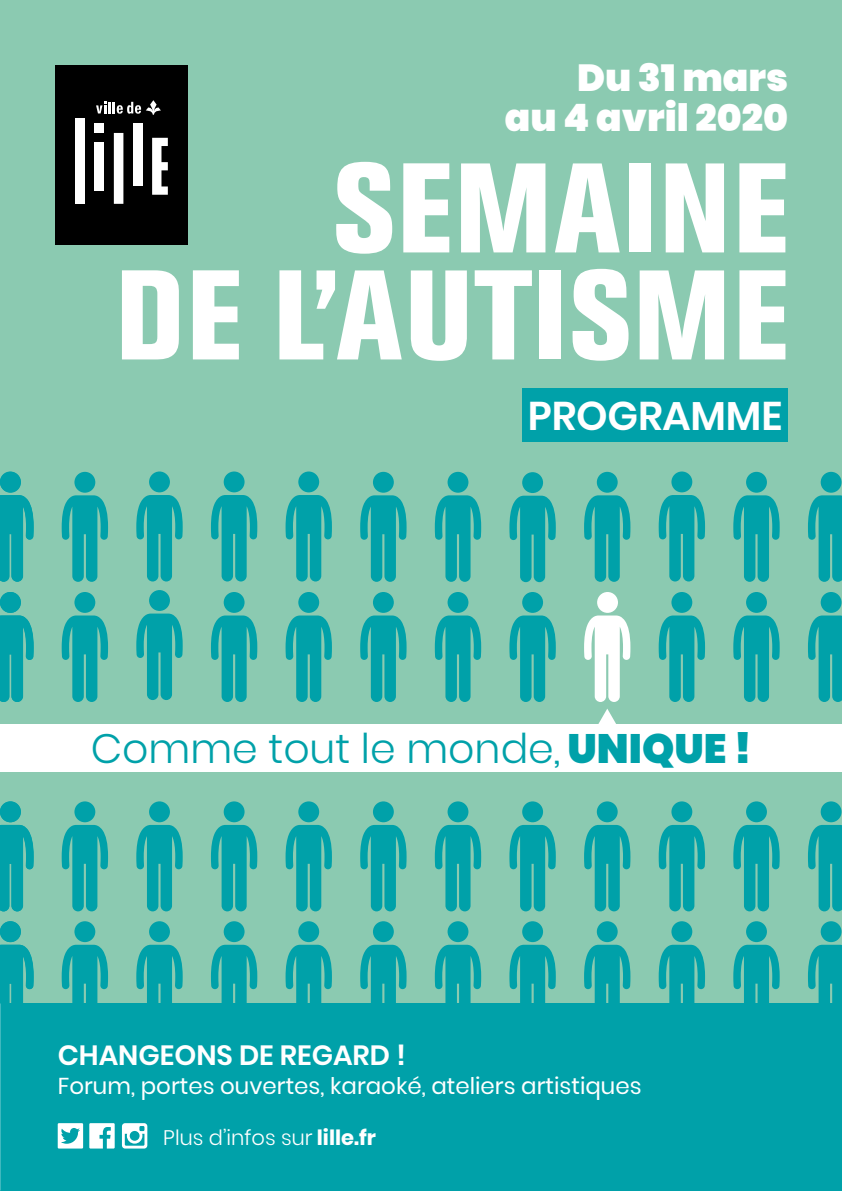
<style>
.page{position:relative;width:842px;height:1191px;background:#8bcab1}
.page>*{position:absolute;margin:0;border:0;box-sizing:border-box;transform-origin:0 0}
.t1{font:800 condensed 126px/107px "Akzidenz Grotesk BE";letter-spacing:.02em;color:#fff;text-align:right}
.t2{font:300 41px "Poppins";color:#00a1a9}
.t3{font:600 40px "Poppins";letter-spacing:-.005em;color:#fff}
.t4{font:900 37.8px/40px "Poppins";color:#fff;text-align:right}
.t5{font:600 27.8px "Poppins";color:#fff}
.t6{font:23px "Poppins";color:#fff}
.t7{font:300 21px "Poppins";color:#fff}
.s1{font-weight:900}
.s2{font-weight:700}
</style>
<div class="page">
<div style="left:0;top:1003px;width:841px;height:188px;background:#00a1a9"></div>
<svg style="left:136px;top:825px;width:47px;height:86px"></svg>
<div style="left:149px;top:801px;width:21px;height:21px;background:#00a1a9;border-radius:50%"></div>
<svg style="left:584px;top:825px;width:46px;height:86px"></svg>
<div style="left:597px;top:801px;width:21px;height:21px;background:#00a1a9;border-radius:50%"></div>
<svg style="left:211px;top:825px;width:46px;height:86px"></svg>
<div style="left:224px;top:801px;width:21px;height:21px;background:#00a1a9;border-radius:50%"></div>
<svg style="left:659px;top:825px;width:46px;height:86px"></svg>
<div style="left:671px;top:801px;width:21px;height:21px;background:#00a1a9;border-radius:50%"></div>
<svg style="left:286px;top:825px;width:46px;height:86px"></svg>
<div style="left:298px;top:801px;width:21px;height:21px;background:#00a1a9;border-radius:50%"></div>
<svg style="left:733px;top:825px;width:47px;height:86px"></svg>
<div style="left:746px;top:801px;width:21px;height:21px;background:#00a1a9;border-radius:50%"></div>
<svg style="left:360px;top:825px;width:47px;height:86px"></svg>
<div style="left:373px;top:801px;width:21px;height:21px;background:#00a1a9;border-radius:50%"></div>
<svg style="left:62px;top:825px;width:46px;height:86px"></svg>
<div style="left:74px;top:801px;width:21px;height:21px;background:#00a1a9;border-radius:50%"></div>
<svg style="left:808px;top:825px;width:34px;height:86px"></svg>
<div style="left:821px;top:801px;width:20px;height:21px;background:#00a1a9;border-radius:50%"></div>
<svg style="left:435px;top:825px;width:46px;height:86px"></svg>
<div style="left:448px;top:801px;width:20px;height:21px;background:#00a1a9;border-radius:50%"></div>
<svg style="left:509px;top:825px;width:47px;height:86px"></svg>
<div style="left:522px;top:801px;width:21px;height:21px;background:#00a1a9;border-radius:50%"></div>
<svg style="left:584px;top:944px;width:46px;height:59px"></svg>
<div style="left:597px;top:921px;width:21px;height:21px;background:#00a1a9;border-radius:50%"></div>
<svg style="left:136px;top:944px;width:47px;height:59px"></svg>
<div style="left:149px;top:921px;width:21px;height:21px;background:#00a1a9;border-radius:50%"></div>
<svg style="left:659px;top:944px;width:46px;height:59px"></svg>
<div style="left:671px;top:921px;width:21px;height:21px;background:#00a1a9;border-radius:50%"></div>
<svg style="left:211px;top:944px;width:46px;height:59px"></svg>
<div style="left:224px;top:921px;width:21px;height:21px;background:#00a1a9;border-radius:50%"></div>
<svg style="left:733px;top:944px;width:47px;height:59px"></svg>
<div style="left:746px;top:921px;width:21px;height:21px;background:#00a1a9;border-radius:50%"></div>
<svg style="left:286px;top:944px;width:46px;height:59px"></svg>
<div style="left:298px;top:921px;width:21px;height:21px;background:#00a1a9;border-radius:50%"></div>
<svg style="left:808px;top:944px;width:34px;height:87px"></svg>
<div style="left:821px;top:921px;width:20px;height:21px;background:#00a1a9;border-radius:50%"></div>
<svg style="left:360px;top:944px;width:47px;height:59px"></svg>
<div style="left:373px;top:921px;width:21px;height:21px;background:#00a1a9;border-radius:50%"></div>
<svg style="left:62px;top:944px;width:46px;height:59px"></svg>
<div style="left:74px;top:921px;width:21px;height:21px;background:#00a1a9;border-radius:50%"></div>
<svg style="left:435px;top:944px;width:46px;height:59px"></svg>
<div style="left:448px;top:921px;width:20px;height:21px;background:#00a1a9;border-radius:50%"></div>
<svg style="left:509px;top:944px;width:47px;height:59px"></svg>
<div style="left:522px;top:921px;width:21px;height:21px;background:#00a1a9;border-radius:50%"></div>
<svg style="left:659px;top:615px;width:46px;height:87px"></svg>
<div style="left:671px;top:592px;width:21px;height:21px;background:#00a1a9;border-radius:50%"></div>
<svg style="left:136px;top:613px;width:47px;height:87px"></svg>
<div style="left:149px;top:590px;width:21px;height:21px;background:#00a1a9;border-radius:50%"></div>
<svg style="left:659px;top:495px;width:46px;height:86px"></svg>
<div style="left:671px;top:471px;width:21px;height:21px;background:#00a1a9;border-radius:50%"></div>
<svg style="left:211px;top:615px;width:46px;height:87px"></svg>
<div style="left:224px;top:592px;width:21px;height:21px;background:#00a1a9;border-radius:50%"></div>
<svg style="left:733px;top:615px;width:47px;height:87px"></svg>
<div style="left:746px;top:592px;width:21px;height:21px;background:#00a1a9;border-radius:50%"></div>
<svg style="left:286px;top:615px;width:46px;height:87px"></svg>
<div style="left:298px;top:592px;width:21px;height:21px;background:#00a1a9;border-radius:50%"></div>
<svg style="left:808px;top:615px;width:34px;height:87px"></svg>
<div style="left:821px;top:592px;width:20px;height:21px;background:#00a1a9;border-radius:50%"></div>
<svg style="left:360px;top:615px;width:47px;height:87px"></svg>
<div style="left:373px;top:592px;width:21px;height:21px;background:#00a1a9;border-radius:50%"></div>
<svg style="left:62px;top:615px;width:46px;height:87px"></svg>
<div style="left:74px;top:592px;width:21px;height:21px;background:#00a1a9;border-radius:50%"></div>
<svg style="left:435px;top:615px;width:46px;height:87px"></svg>
<div style="left:448px;top:592px;width:20px;height:21px;background:#00a1a9;border-radius:50%"></div>
<svg style="left:509px;top:615px;width:47px;height:87px"></svg>
<div style="left:522px;top:592px;width:21px;height:21px;background:#00a1a9;border-radius:50%"></div>
<svg style="left:584px;top:495px;width:46px;height:87px"></svg>
<div style="left:597px;top:472px;width:21px;height:21px;background:#00a1a9;border-radius:50%"></div>
<svg style="left:136px;top:495px;width:47px;height:86px"></svg>
<div style="left:149px;top:471px;width:21px;height:21px;background:#00a1a9;border-radius:50%"></div>
<svg style="left:435px;top:495px;width:46px;height:87px"></svg>
<div style="left:448px;top:472px;width:20px;height:21px;background:#00a1a9;border-radius:50%"></div>
<svg style="left:211px;top:495px;width:46px;height:86px"></svg>
<div style="left:224px;top:471px;width:21px;height:21px;background:#00a1a9;border-radius:50%"></div>
<svg style="left:733px;top:495px;width:47px;height:87px"></svg>
<div style="left:746px;top:472px;width:21px;height:21px;background:#00a1a9;border-radius:50%"></div>
<svg style="left:286px;top:495px;width:46px;height:86px"></svg>
<div style="left:298px;top:471px;width:21px;height:21px;background:#00a1a9;border-radius:50%"></div>
<svg style="left:0;top:471px;width:21px;height:21px"></svg>
<svg style="left:808px;top:495px;width:34px;height:87px"></svg>
<div style="left:821px;top:472px;width:20px;height:21px;background:#00a1a9;border-radius:50%"></div>
<svg style="left:360px;top:495px;width:47px;height:87px"></svg>
<svg style="left:62px;top:495px;width:46px;height:87px"></svg>
<div style="left:373px;top:472px;width:21px;height:21px;background:#00a1a9;border-radius:50%"></div>
<div style="left:74px;top:472px;width:21px;height:21px;background:#00a1a9;border-radius:50%"></div>
<svg style="left:509px;top:495px;width:47px;height:87px"></svg>
<div style="left:522px;top:472px;width:21px;height:21px;background:#00a1a9;border-radius:50%"></div>
<svg style="left:584px;top:615px;width:46px;height:87px"></svg>
<div style="left:597px;top:592px;width:21px;height:21px;background:#fff;border-radius:50%"></div>
<div style="left:0;top:724px;width:842px;height:47px;background:#fff"></div>
<svg style="left:598px;top:709px;width:18px;height:15px"></svg>
<div style="left:55px;top:65px;width:133px;height:179px;background:#000"></div>
<svg style="left:96px;top:100px;width:65px;height:15px"></svg>
<div style="left:76px;top:118px;width:9px;height:86px;background:#fff"></div>
<div style="left:114px;top:133px;width:9px;height:71px;background:#fff"></div>
<div style="left:133px;top:123px;width:10px;height:63px;background:#fff"></div>
<div style="left:95px;top:142px;width:9px;height:48px;background:#fff"></div>
<div style="left:95px;top:123px;width:9px;height:9px;background:#fff"></div>
<svg style="left:152px;top:138px;width:16px;height:57px"></svg>
<div style="left:522px;top:388px;width:266px;height:53px;background:#00a1a9"></div>
<svg style="left:0;top:825px;width:34px;height:86px"></svg>
<div style="left:0;top:801px;width:21px;height:21px;background:#00a1a9;border-radius:50%"></div>
<svg style="left:0;top:944px;width:34px;height:87px"></svg>
<div style="left:0;top:921px;width:21px;height:21px;background:#00a1a9;border-radius:50%"></div>
<svg style="left:0;top:615px;width:34px;height:87px"></svg>
<div style="left:0;top:592px;width:21px;height:21px;background:#00a1a9;border-radius:50%"></div>
<svg style="left:0;top:495px;width:34px;height:87px"></svg>
<div style="left:0;top:472px;width:21px;height:21px;background:#00a1a9;border-radius:50%"></div>
<svg style="left:58px;top:1123px;width:25px;height:25px"></svg>
<svg style="left:89px;top:1123px;width:26px;height:25px"></svg>
<svg style="left:122px;top:1123px;width:25px;height:25px"></svg>
<h3 class="t4" style="left:505px;top:58px;width:285px">Du 31 mars<br>au 4 avril 2020</h3>
<h1 class="t1" style="left:115px;top:156px;width:674px">SEMAINE<br>DE L’AUTISME</h1>
<h3 class="t3" style="left:528px;top:393px;width:256px">PROGRAMME</h3>
<h2 class="t2" style="left:91px;top:725px;width:662px">Comme tout le monde, <span class="s1">UNIQUE !</span></h2>
<p class="t5" style="left:58px;top:1039px;width:350px">CHANGEONS DE REGARD !</p>
<p class="t6" style="left:58px;top:1072px;width:585px">Forum, portes ouvertes, karaoké, ateliers artistiques</p>
<p class="t7" style="left:163px;top:1125px;width:214px">Plus d’infos sur <span class="s2">lille.fr</span></p>
</div>
